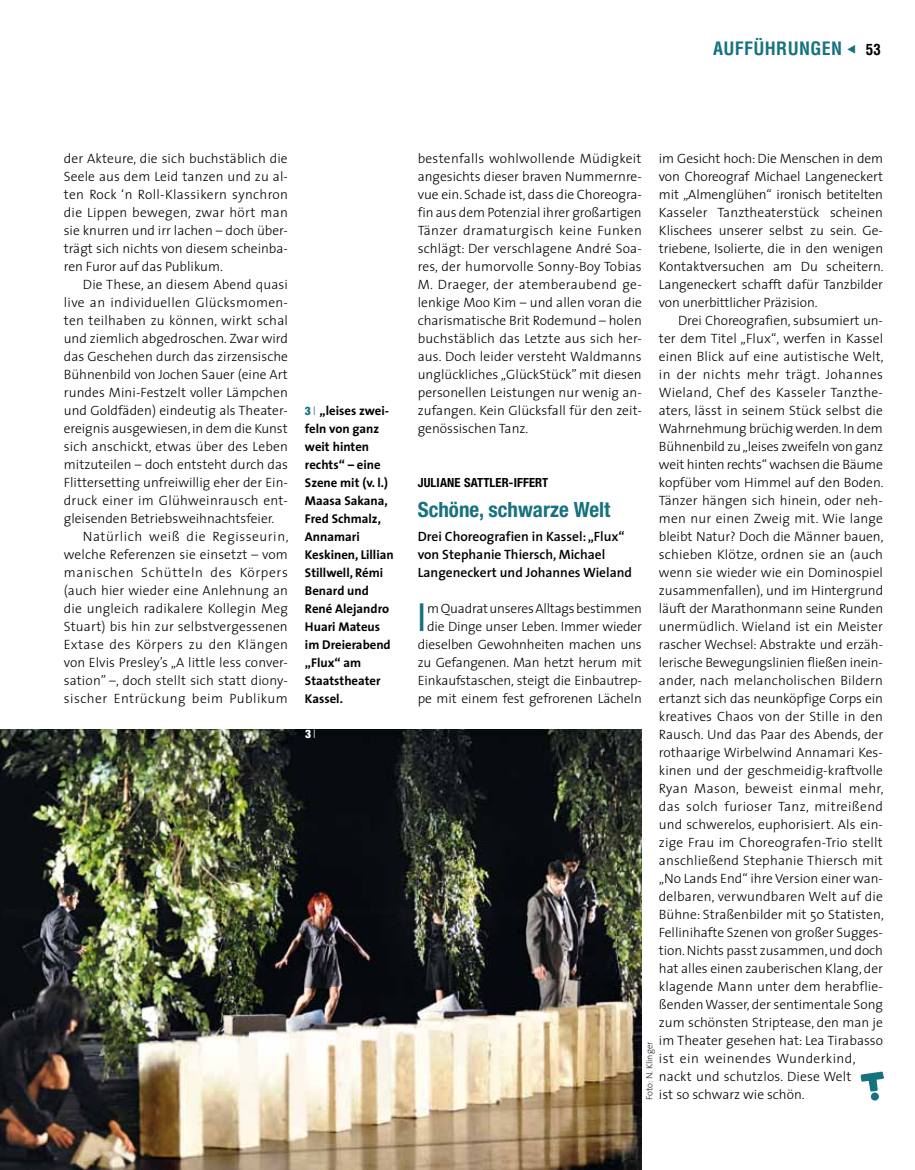
<style>
.page{position:relative;width:915px;height:1170px;background:#fff}
.page>*{position:absolute;margin:0;border:0;box-sizing:border-box;transform-origin:0 0}
.t1{font:condensed 38.7px "Helvetica Neue LT Std";color:#17727e}
.t2{font:700 condensed 21px "Helvetica Neue LT Std";color:#17727e}
.t3{font:700 condensed 18px "Helvetica LT Std";letter-spacing:.02em;color:#17727e}
.t4{font:300 13.5px/18px "The Sans";color:#000;text-align:justify}
.t5{font:600 13.5px/18px "The Sans";color:#000}
.t6{font:700 12.75px/18px "The Sans";color:#000}
.t7{font:700 condensed 12.6px "Helvetica Neue LT Std";letter-spacing:.01em;color:#000}
.t8{font:900 condensed 11.7px "Helvetica Neue LT Std";color:#fff}
.t9{font:200 9px "The Sans";color:#000}
.s1{font-size:15px;color:#000}
.s2{font-family:"Helvetica Neue LT Std";font-weight:900;font-stretch:condensed;font-size:11.7px;color:#17727e}
.s3{font-weight:200;color:#17727e}
.s4{font-family:"The Sans";font-weight:200;font-stretch:normal;font-size:12.75px}
</style>
<div class="page">
<img style="left:0;top:729px;width:641px;height:440px">
<img style="left:860px;top:1071px;width:23px;height:28px">
<h3 class="t3" style="left:712px;top:37px;width:169px">AUFFÜHRUNGEN ▼ <span class="s1">53</span></h3>
<p class="t4" style="left:64px;top:149px;width:226px">der Akteure, die sich buchstäblich die Seele aus dem Leid tanzen und zu al&shy;ten Rock ‘n Roll-Klassikern synchron die Lippen bewegen, zwar hört man sie knurren und irr lachen – doch über&shy;trägt sich nichts von diesem scheinba&shy;ren Furor auf das Publikum.</p>
<p class="t4" style="left:64px;top:275px;width:226px;text-indent:19px">Die These, an diesem Abend quasi live an individuellen Glücksmomen&shy;ten teilhaben zu können, wirkt schal und ziemlich abgedroschen. Zwar wird das Geschehen durch das zirzensische Bühnenbild von Jochen Sauer (eine Art rundes Mini-Festzelt voller Lämpchen und Goldfäden) eindeutig als Theater&shy;ereignis ausgewiesen, in dem die Kunst sich anschickt, etwas über des Leben mitzuteilen – doch entsteht durch das Flittersetting unfreiwillig eher der Ein&shy;druck einer im Glühweinrausch ent&shy;gleisenden Betriebsweihnachtsfeier.</p>
<p class="t4" style="left:64px;top:527px;width:226px;text-indent:19px">Natürlich weiß die Regisseurin, welche Referenzen sie einsetzt – vom manischen Schütteln des Körpers (auch hier wieder eine Anlehnung an die ungleich radikalere Kollegin Meg Stuart) bis hin zur selbstvergessenen Extase des Körpers zu den Klängen von Elvis Presley’s „A little less conver&shy;sation” –, doch stellt sich statt diony&shy;sischer Entrückung beim Publikum</p>
<p class="t6" style="left:305px;top:401px;width:90px"><span class="s2">3</span> <span class="s3">I</span> „leises zwei&shy;feln von ganz weit hinten rechts“ – eine<br>Szene mit (v. l.)<br>Maasa Sakana,<br>Fred Schmalz,<br>Annamari<br>Keskinen, Lillian<br>Stillwell, Rémi<br>Benard und<br>René Alejandro<br>Huari Mateus im Dreierabend „Flux“ am<br>Staatstheater<br>Kassel.</p>
<p class="t8" style="left:305px;top:726px;width:12px">3 <span class="s4">I</span></p>
<p class="t4" style="left:417px;top:149px;width:226px">bestenfalls wohlwollende Müdigkeit angesichts dieser braven Nummernre&shy;vue ein. Schade ist, dass die Choreogra&shy;fin aus dem Potenzial ihrer großartigen Tänzer dramaturgisch keine Funken schlägt: Der verschlagene André Soa&shy;res, der humorvolle Sonny-Boy Tobias M. Draeger, der atemberaubend ge&shy;lenkige Moo Kim – und allen voran die charismatische Brit Rodemund – holen buchstäblich das Letzte aus sich her&shy;aus. Doch leider versteht Waldmanns unglückliches „GlückStück” mit diesen personellen Leistungen nur wenig an&shy;zufangen. Kein Glücksfall für den zeit&shy;genössischen Tanz.</p>
<p class="t4" style="left:658px;top:149px;width:226px">im Gesicht hoch: Die Menschen in dem von Choreograf Michael Langeneckert mit „Almenglühen“ ironisch betitelten Kasseler Tanztheaterstück scheinen Klischees unserer selbst zu sein. Ge&shy;triebene, Isolierte, die in den wenigen Kontaktversuchen am Du scheitern.<br>Langeneckert schafft dafür Tanzbilder von unerbittlicher Präzision.</p>
<p class="t4" style="left:658px;top:311px;width:226px;text-align:left;text-indent:19px">Drei Choreografien, subsumiert un&shy;ter dem Titel „Flux“, werfen in Kassel einen Blick auf eine autistische Welt, in der nichts mehr trägt. Johannes Wieland, Chef des Kasseler Tanzthe&shy;aters, lässt in seinem Stück selbst die Wahrnehmung brüchig werden. In dem Bühnenbild zu „leises zweifeln von ganz weit hinten rechts“ wachsen die Bäume kopfüber vom Himmel auf den Boden.<br>Tänzer hängen sich hinein, oder neh&shy;men nur einen Zweig mit. Wie lange bleibt Natur? Doch die Männer bauen, schieben Klötze, ordnen sie an (auch wenn sie wieder wie ein Dominospiel zusammenfallen), und im Hintergrund läuft der Marathonmann seine Runden unermüdlich. Wieland ist ein Meister rascher Wechsel: Abstrakte und erzäh&shy;lerische Bewegungslinien fließen inein&shy;ander, nach melancholischen Bildern ertanzt sich das neunköpfige Corps ein kreatives Chaos von der Stille in den Rausch. Und das Paar des Abends, der rothaarige Wirbelwind Annamari Kes&shy;kinen und der geschmeidig-kraftvolle Ryan Mason, beweist einmal mehr, das solch furioser Tanz, mitreißend und schwerelos, euphorisiert. Als ein&shy;zige Frau im Choreografen-Trio stellt anschließend Stephanie Thiersch mit „No Lands End“ ihre Version einer wan&shy;delbaren, verwundbaren Welt auf die Bühne: Straßenbilder mit 50 Statisten, Fellinihafte Szenen von großer Sugges&shy;tion. Nichts passt zusammen, und doch hat alles einen zauberischen Klang, der klagende Mann unter dem herabflie&shy;ßenden Wasser, der sentimentale Song zum schönsten Striptease, den man je im Theater gesehen hat: Lea Tirabasso ist ein weinendes Wunderkind, nackt und schutzlos. Diese Welt</p>
<p class="t7" style="left:417px;top:475px;width:132px">Juliane Sattler-Iffert</p>
<h2 class="t2" style="left:417px;top:497px;width:194px">Schöne, schwarze Welt</h2>
<p class="t5" style="left:417px;top:527px;width:216px">Drei Choreografien in Kassel: „Flux“ von Stephanie Thiersch, Michael<br>Langeneckert und Johannes Wieland</p>
<h1 class="t1" style="left:417px;top:595px;width:9px">I</h1>
<p class="t4" style="left:417px;top:599px;width:226px;text-align:right">m Quadrat unseres Alltags bestimmen die Dinge unser Leben. Immer wieder dieselben Gewohnheiten machen uns zu Gefangenen. Man hetzt herum mit Einkaufstaschen, steigt die Einbautrep&shy;pe mit einem fest gefrorenen Lächeln</p>
<p class="t9" style="left:641px;top:1099px;width:60px;rotate:-90deg">Foto: N. Klinger</p>
<p class="t4" style="left:658px;top:1085px;width:147px">ist so schwarz wie schön.</p>
</div>
